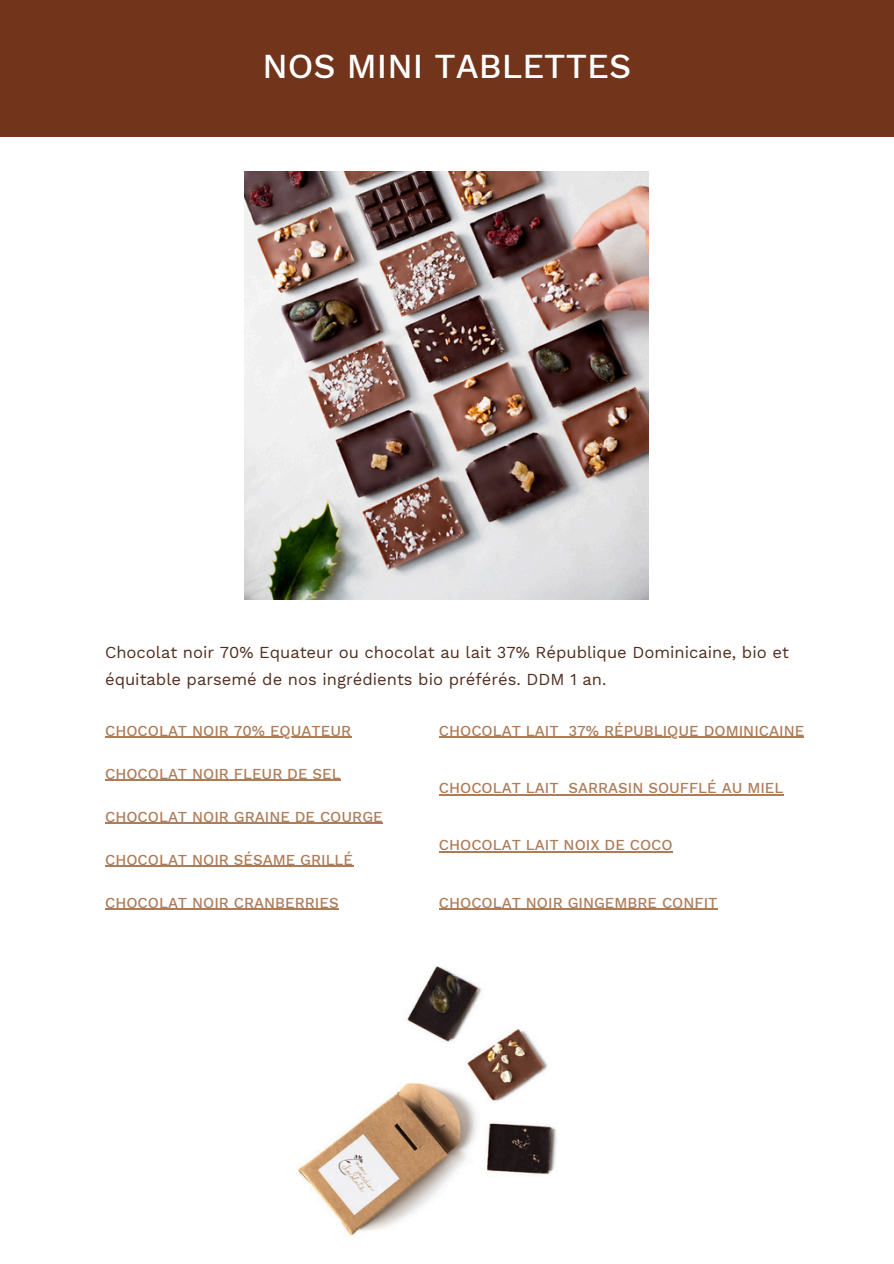
<style>
.page{position:relative;width:894px;height:1264px;background:#fff}
.page>*{position:absolute;margin:0;border:0;box-sizing:border-box;transform-origin:0 0}
.t1{font:500 34.5px "Work Sans";color:#fff}
.t2{font:16.5px/27px "Work Sans";color:#4f2c1d}
.t3{font:500 15px "Work Sans";color:#ad7c59}
</style>
<div class="page">
<div style="left:0;top:0;width:893px;height:136px;background:#72351c"></div>
<img style="left:244px;top:171px;width:404px;height:428px">
<img style="left:298px;top:966px;width:259px;height:270px">
<hr style="left:105px;top:737px;width:246px;height:1px;background:#ad7c59">
<hr style="left:439px;top:737px;width:119px;height:1px;background:#ad7c59">
<hr style="left:568px;top:737px;width:236px;height:1px;background:#ad7c59">
<hr style="left:105px;top:779px;width:235px;height:2px;background:#ad7c59">
<hr style="left:439px;top:794px;width:119px;height:1px;background:#ad7c59">
<hr style="left:568px;top:794px;width:215px;height:1px;background:#ad7c59">
<hr style="left:439px;top:851px;width:233px;height:1px;background:#ad7c59">
<hr style="left:105px;top:908px;width:233px;height:1px;background:#ad7c59">
<hr style="left:439px;top:908px;width:278px;height:1px;background:#ad7c59">
<hr style="left:105px;top:822px;width:277px;height:2px;background:#ad7c59">
<hr style="left:105px;top:865px;width:248px;height:1px;background:#ad7c59">
<p class="t1" style="left:262px;top:46px;width:370px">NOS MINI TABLETTES</p>
<h2 class="t2" style="left:105px;top:638px;width:685px">Chocolat noir 70% Equateur ou chocolat au lait 37% République Dominicaine, bio et équitable parsemé de nos ingrédients bio préférés. DDM 1 an.</h2>
<h2 class="t3" style="left:105px;top:721px;width:247px">CHOCOLAT NOIR 70% EQUATEUR</h2>
<h2 class="t3" style="left:439px;top:721px;width:121px">CHOCOLAT LAIT</h2>
<h2 class="t3" style="left:568px;top:721px;width:237px">37% RÉPUBLIQUE DOMINICAINE</h2>
<h2 class="t3" style="left:105px;top:764px;width:237px">CHOCOLAT NOIR FLEUR DE SEL</h2>
<h2 class="t3" style="left:439px;top:779px;width:346px">CHOCOLAT LAIT SARRASIN SOUFFLÉ AU MIEL</h2>
<p class="t3" style="left:105px;top:807px;width:279px">CHOCOLAT NOIR GRAINE DE COURGE</p>
<p class="t3" style="left:105px;top:850px;width:249px">CHOCOLAT NOIR SÉSAME GRILLÉ</p>
<h2 class="t3" style="left:439px;top:836px;width:235px">CHOCOLAT LAIT NOIX DE COCO</h2>
<h2 class="t3" style="left:105px;top:893px;width:235px">CHOCOLAT NOIR CRANBERRIES</h2>
<h2 class="t3" style="left:439px;top:893px;width:280px">CHOCOLAT NOIR GINGEMBRE CONFIT</h2>
</div>
